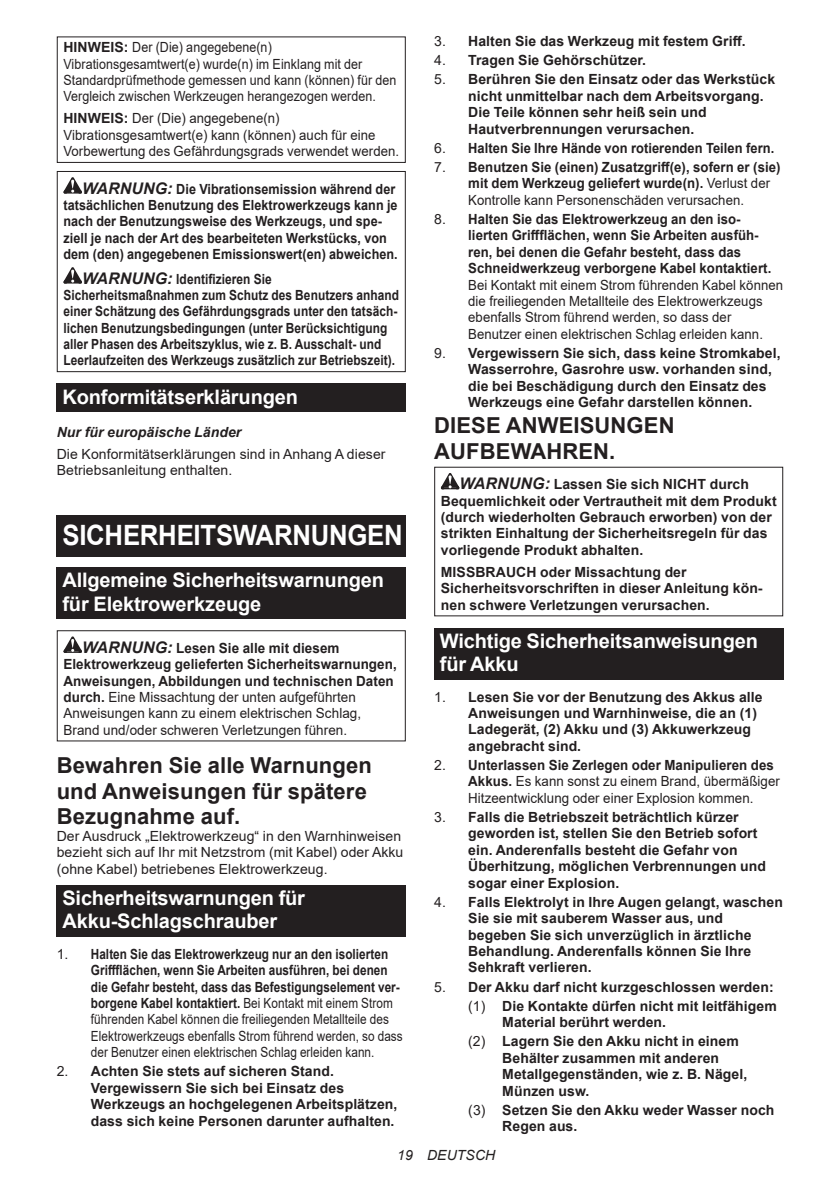
<style>
.page{position:relative;width:840px;height:1191px;background:#fff}
.page>*{position:absolute;margin:0;border:0;box-sizing:border-box;transform-origin:0 0}
.t1{font:700 28px "Arial";letter-spacing:-.01em;color:#fff;scale:.92 1}
.t2{font:700 22px/25.8px "Arial";letter-spacing:.005em;color:#231f20}
.t3{font:700 20px/23.4px "Arial";letter-spacing:-.01em;color:#fff}
.t4{font:700 14px/16.4px "Arial";letter-spacing:.005em;color:#231f20}
.t5{font:14px/16.4px "Arial";letter-spacing:.005em;color:#231f20}
.t6{font:14px/16.4px "Arial";letter-spacing:.005em;color:#231f20;scale:.94 1}
.t7{font:700 14px/16.4px "Arial";letter-spacing:.005em;color:#231f20;scale:.94 1}
.t8{font:700 14px/16.4px "Arial";letter-spacing:.005em;color:#231f20;scale:.85 1}
.t9{font:700 14px/16.4px "Arial";letter-spacing:.005em;color:#231f20;scale:.96 1}
.t10{font:700 14px/16.4px "Arial";letter-spacing:.005em;color:#231f20;scale:.9 1}
.t11{font:14px/16.4px "Arial";letter-spacing:.005em;color:#231f20;scale:.89 1}
.t12{font:700 14px "Arial";letter-spacing:.005em;color:#231f20;scale:.92 1}
.t13{font:italic 700 14px "Arial";letter-spacing:.005em;color:#231f20}
.t14{font:italic 14px "Arial";letter-spacing:.005em;color:#231f20}
.s1{font-weight:700}
.s2{font-style:italic;font-size:16px}
.s3{font-weight:400}
</style>
<div class="page">
<div style="left:57px;top:36px;width:348px;height:127px;border:1px solid #231f20"></div>
<svg style="left:63px;top:177px;width:19px;height:17px"></svg>
<svg style="left:63px;top:267px;width:19px;height:16px"></svg>
<div style="left:57px;top:171px;width:348px;height:201px;border:1px solid #231f20"></div>
<div style="left:57px;top:383px;width:348px;height:29px;background:#231f20"></div>
<div style="left:57px;top:515px;width:348px;height:41px;background:#231f20"></div>
<div style="left:57px;top:567px;width:348px;height:52px;background:#231f20"></div>
<svg style="left:63px;top:636px;width:19px;height:17px"></svg>
<div style="left:57px;top:630px;width:348px;height:111px;border:1px solid #231f20"></div>
<div style="left:57px;top:885px;width:348px;height:51px;background:#231f20"></div>
<svg style="left:440px;top:473px;width:19px;height:16px"></svg>
<div style="left:434px;top:627px;width:348px;height:52px;background:#231f20"></div>
<p class="t11" style="left:63px;top:39px;width:375px"><span class="s1">HINWEIS:</span> Der (Die) angegebene(n)<br>Vibrationsgesamtwert(e) wurde(n) im Einklang mit der Standardprüfmethode gemessen und kann (können) für den Vergleich zwischen Werkzeugen herangezogen werden.</p>
<p class="t6" style="left:63px;top:110px;width:358px"><span class="s1">HINWEIS:</span> Der (Die) angegebene(n)<br>Vibrationsgesamtwert(e) kann (können) auch für eine<br>Vorbewertung des Gefährdungsgrads verwendet werden.</p>
<p class="t10" style="left:63px;top:181px;width:373px;text-indent:19px"><span class="s2">WARNUNG:</span> Die Vibrationsemission während der tatsächlichen Benutzung des Elektrowerkzeugs kann je nach der Benutzungsweise des Werkzeugs, und spe&shy;ziell je nach der Art des bearbeiteten Werkstücks, von dem (den) angegebenen Emissionswert(en) abweichen.</p>
<p class="t8" style="left:63px;top:270px;width:396px;text-indent:19px"><span class="s2">WARNUNG:</span> Identifizieren Sie Sicherheitsmaßnahmen zum Schutz des Benutzers anhand einer Schätzung des Gefährdungsgrads unter den tatsäch&shy;lichen Benutzungsbedingungen (unter Berücksichtigung aller Phasen des Arbeitszyklus, wie z. B. Ausschalt- und Leerlaufzeiten des Werkzeugs zusätzlich zur Betriebszeit).</p>
<h3 class="t3" style="left:62px;top:385px;width:237px">Konformitätserklärungen</h3>
<p class="t13" style="left:57px;top:422px;width:186px">Nur für europäische Länder</p>
<p class="t5" style="left:57px;top:446px;width:330px">Die Konformitätserklärungen sind in Anhang A dieser<br>Betriebsanleitung enthalten.</p>
<h1 class="t1" style="left:62px;top:515px;width:371px">SICHERHEITSWARNUNGEN</h1>
<h3 class="t3" style="left:62px;top:569px;width:323px">Allgemeine Sicherheitswarnungen für Elektrowerkzeuge</h3>
<p class="t9" style="left:63px;top:640px;width:348px;text-indent:19px"><span class="s2">WARNUNG:</span> Lesen Sie alle mit diesem Elektrowerkzeug gelieferten Sicherheitswarnungen, Anweisungen, Abbildungen und technischen Daten durch. <span class="s3">Eine Missachtung der unten aufgeführten Anweisungen kann zu einem elektrischen Schlag, Brand und/oder schweren Verletzungen führen.</span></p>
<h2 class="t2" style="left:57px;top:752px;width:316px">Bewahren Sie alle Warnungen und Anweisungen für spätere<br>Bezugnahme auf.</h2>
<p class="t5" style="left:57px;top:827px;width:348px">Der Ausdruck „Elektrowerkzeug“ in den Warnhinweisen bezieht sich auf Ihr mit Netzstrom (mit Kabel) oder Akku (ohne Kabel) betriebenes Elektrowerkzeug.</p>
<h3 class="t3" style="left:62px;top:886px;width:244px">Sicherheitswarnungen für<br>Akku-Schlagschrauber</h3>
<p class="t5" style="left:91px;top:945px;width:313px;text-indent:-34px">1. <span class="s1">Halten Sie das Elektrowerkzeug nur an den isolierten Griffflächen, wenn Sie Arbeiten ausführen, bei denen die Gefahr besteht, dass das Befestigungselement ver&shy;borgene Kabel kontaktiert.</span> Bei Kontakt mit einem Strom führenden Kabel können die freiliegenden Metallteile des Elektrowerkzeugs ebenfalls Strom führend werden, so dass der Benutzer einen elektrischen Schlag erleiden kann.</p>
<p class="t4" style="left:91px;top:1063px;width:308px;text-indent:-34px"><span class="s3">2.</span> Achten Sie stets auf sicheren Stand.<br>Vergewissern Sie sich bei Einsatz des Werkzeugs an hochgelegenen Arbeitsplätzen, dass sich keine Personen darunter aufhalten.</p>
<p class="t4" style="left:434px;top:33px;width:313px"><span class="s3">3.</span> Halten Sie das Werkzeug mit festem Griff.</p>
<p class="t4" style="left:434px;top:52px;width:213px"><span class="s3">4.</span> Tragen Sie Gehörschützer.</p>
<p class="t4" style="left:468px;top:71px;width:308px;text-indent:-34px"><span class="s3">5.</span> Berühren Sie den Einsatz oder das Werkstück nicht unmittelbar nach dem Arbeitsvorgang.<br>Die Teile können sehr heiß sein und Hautverbrennungen verursachen.</p>
<p class="t12" style="left:434px;top:138px;width:371px"><span class="s3">6.</span> Halten Sie Ihre Hände von rotierenden Teilen fern.</p>
<p class="t7" style="left:468px;top:159px;width:333px;text-indent:-34px"><span class="s3">7.</span> Benutzen Sie (einen) Zusatzgriff(e), sofern er (sie) mit dem Werkzeug geliefert wurde(n). <span class="s3">Verlust der<br>Kontrolle kann Personenschäden verursachen.</span></p>
<p class="t7" style="left:468px;top:211px;width:324px;text-indent:-34px"><span class="s3">8.</span> Halten Sie das Elektrowerkzeug an den iso&shy;lierten Griffflächen, wenn Sie Arbeiten ausfüh&shy;ren, bei denen die Gefahr besteht, dass das Schneidwerkzeug verborgene Kabel kontaktiert.</p>
<p class="t6" style="left:468px;top:276px;width:336px">Bei Kontakt mit einem Strom führenden Kabel können die freiliegenden Metallteile des Elektrowerkzeugs ebenfalls Strom führend werden, so dass der Benutzer einen elektrischen Schlag erleiden kann.</p>
<p class="t4" style="left:468px;top:345px;width:314px;text-indent:-34px"><span class="s3">9.</span> Vergewissern Sie sich, dass keine Stromkabel, Wasserrohre, Gasrohre usw. vorhanden sind, die bei Beschädigung durch den Einsatz des Werkzeugs eine Gefahr darstellen können.</p>
<h2 class="t2" style="left:434px;top:412px;width:242px">DIESE ANWEISUNGEN<br>AUFBEWAHREN.</h2>
<p class="t4" style="left:440px;top:476px;width:337px;text-indent:19px"><span class="s2">WARNUNG:</span> Lassen Sie sich NICHT durch Bequemlichkeit oder Vertrautheit mit dem Produkt (durch wiederholten Gebrauch erworben) von der strikten Einhaltung der Sicherheitsregeln für das vorliegende Produkt abhalten.</p>
<p class="t4" style="left:440px;top:564px;width:323px">MISSBRAUCH oder Missachtung der<br>Sicherheitsvorschriften in dieser Anleitung kön&shy;nen schwere Verletzungen verursachen.</p>
<h3 class="t3" style="left:439px;top:629px;width:319px">Wichtige Sicherheitsanweisungen für Akku</h3>
<p class="t4" style="left:468px;top:688px;width:296px;text-indent:-34px"><span class="s3">1.</span> Lesen Sie vor der Benutzung des Akkus alle Anweisungen und Warnhinweise, die an (1)<br>Ladegerät, (2) Akku und (3) Akkuwerkzeug angebracht sind.</p>
<p class="t5" style="left:468px;top:757px;width:313px;text-indent:-34px">2. <span class="s1">Unterlassen Sie Zerlegen oder Manipulieren des<br>Akkus.</span> Es kann sonst zu einem Brand, übermäßiger<br>Hitzeentwicklung oder einer Explosion kommen.</p>
<p class="t4" style="left:468px;top:809px;width:299px;text-indent:-34px"><span class="s3">3.</span> Falls die Betriebszeit beträchtlich kürzer geworden ist, stellen Sie den Betrieb sofort ein. Anderenfalls besteht die Gefahr von Überhitzung, möglichen Verbrennungen und sogar einer Explosion.</p>
<p class="t4" style="left:468px;top:894px;width:316px;text-indent:-34px"><span class="s3">4.</span> Falls Elektrolyt in Ihre Augen gelangt, waschen Sie sie mit sauberem Wasser aus, und begeben Sie sich unverzüglich in ärztliche Behandlung. Anderenfalls können Sie Ihre Sehkraft verlieren.</p>
<p class="t4" style="left:434px;top:977px;width:344px;line-height:19.2px;text-align:right"><span class="s3">5.</span> Der Akku darf nicht kurzgeschlossen werden: <span class="s3">(1)</span> Die Kontakte dürfen nicht mit leitfähigem</p>
<p class="t4" style="left:468px;top:1012px;width:272px;line-height:19.2px;text-indent:34px">Material berührt werden.<br><span class="s3">(2)</span> Lagern Sie den Akku nicht in einem</p>
<p class="t4" style="left:502px;top:1049px;width:246px">Behälter zusammen mit anderen<br>Metallgegenständen, wie z. B. Nägel,<br>Münzen usw.</p>
<p class="t4" style="left:502px;top:1101px;width:273px;text-indent:-34px"><span class="s3">(3)</span> Setzen Sie den Akku weder Wasser noch<br>Regen aus.</p>
<p class="t14" style="left:397px;top:1146px;width:99px">19 DEUTSCH</p>
</div>
